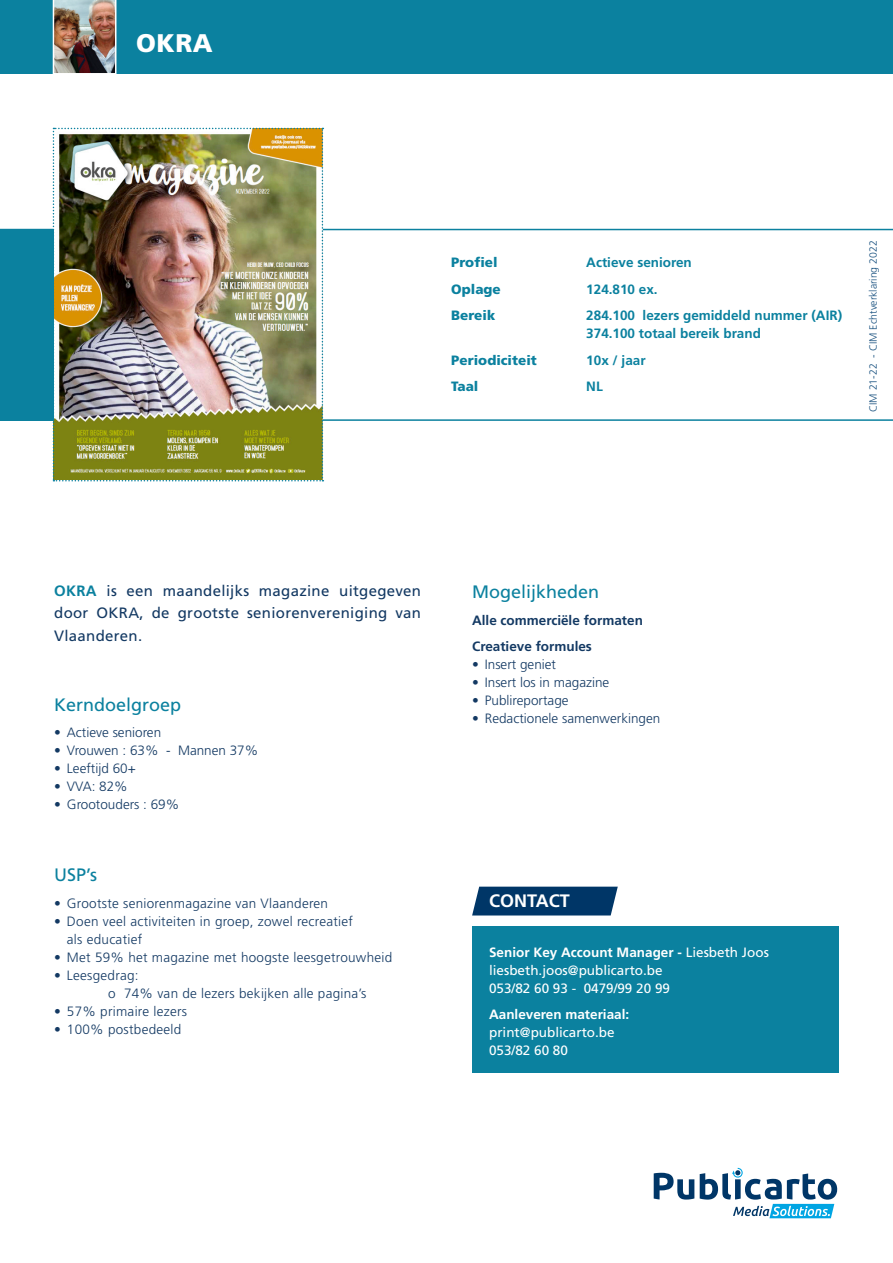
<style>
.page{position:relative;width:893px;height:1263px;background:#fff}
.page>*{position:absolute;margin:0;border:0;box-sizing:border-box;transform-origin:0 0}
.t1{font:900 25.5px "Frutiger LT Std";color:#fff}
.t2{font:18px "Frutiger LT Std";color:#0b819f}
.t3{font:700 18px "Frutiger LT Std";color:#fff}
.t4{font:15px/22.5px "Frutiger LT Std";letter-spacing:.02em;color:#133963;text-align:justify}
.t5{font:300 13.5px "Frutiger LT Std";letter-spacing:.02em;color:#133963}
.t6{font:300 13.5px "Frutiger LT Std";color:#133963}
.t7{font:13.5px/18px "Frutiger LT Std";color:#fff}
.t8{font:700 13.5px/18px "Frutiger LT Std";color:#0b819f}
.t9{font:700 13.5px "Frutiger LT Std";color:#133963}
.t10{font:900 13.5px "Frutiger LT Std";color:#0b819f}
.t11{font:700 13.5px "Frutiger LT Std";color:#fff}
.t12{font:300 10.5px "Frutiger LT Std";color:#164f7e}
.s1{font-weight:700;color:#0b819f}
.s2{font-weight:400}
.s3{font-weight:700}
</style>
<div class="page">
<div style="left:0;top:0;width:893px;height:73px;background:#0b819f"></div>
<svg style="left:654px;top:1173px;width:40px;height:26px"></svg>
<svg style="left:700px;top:1168px;width:137px;height:50px"></svg>
<svg style="left:0;top:229px;width:893px;height:192px"></svg>
<img style="left:53px;top:128px;width:270px;height:353px">
<div style="left:0;top:230px;width:53px;height:191px;background:#0b819f"></div>
<img style="left:52px;top:0;width:65px;height:74px">
<div style="left:472px;top:926px;width:367px;height:147px;background:#0b819f"></div>
<div style="left:472px;top:887px;width:146px;height:28px;background:#003667"></div>
<p class="t1" style="left:136px;top:28px;width:78px">OKRA</p>
<p class="t10" style="left:451px;top:254px;width:48px">Profiel</p>
<p class="t8" style="left:586px;top:254px;width:107px">Actieve senioren</p>
<p class="t10" style="left:451px;top:281px;width:51px">Oplage</p>
<p class="t8" style="left:586px;top:280px;width:73px">124.810 ex.</p>
<p class="t10" style="left:451px;top:307px;width:46px">Bereik</p>
<p class="t8" style="left:586px;top:307px;width:257px">284.100 lezers gemiddeld nummer (AIR)<br>374.100 totaal bereik brand</p>
<p class="t10" style="left:451px;top:352px;width:87px">Periodiciteit</p>
<p class="t8" style="left:586px;top:351px;width:61px">10x / jaar</p>
<p class="t10" style="left:451px;top:379px;width:29px">Taal</p>
<p class="t8" style="left:586px;top:378px;width:18px">NL</p>
<p class="t12" style="left:867px;top:412px;width:173px;rotate:-90deg">CIM 21-22 - CIM Echtverklaring 2022</p>
<p class="t4" style="left:54px;top:580px;width:368px"><span class="s1">OKRA</span> is een maandelijks magazine uitgegeven door OKRA, de grootste seniorenvereniging van Vlaanderen.</p>
<p class="t2" style="left:54px;top:694px;width:129px">Kerndoelgroep</p>
<p class="t6" style="left:54px;top:725px;width:109px">• Actieve senioren</p>
<p class="t6" style="left:54px;top:743px;width:206px">• Vrouwen : 63% - Mannen 37%</p>
<p class="t6" style="left:54px;top:761px;width:83px">• Leeftijd 60+</p>
<p class="t5" style="left:54px;top:779px;width:75px">• VVA: 82%</p>
<p class="t6" style="left:54px;top:797px;width:127px">• Grootouders : 69%</p>
<p class="t2" style="left:54px;top:864px;width:45px">USP’s</p>
<p class="t5" style="left:54px;top:895px;width:275px">• Grootste seniorenmagazine van Vlaanderen</p>
<p class="t5" style="left:54px;top:913px;width:300px">• Doen veel activiteiten in groep, zowel recreatief</p>
<p class="t5" style="left:67px;top:931px;width:77px">als educatief</p>
<p class="t5" style="left:54px;top:949px;width:340px">• Met 59% het magazine met hoogste leesgetrouwheid</p>
<p class="t5" style="left:54px;top:967px;width:86px">• Leesgedrag:</p>
<p class="t5" style="left:108px;top:985px;width:260px">o 74% van de lezers bekijken alle pagina’s</p>
<p class="t5" style="left:54px;top:1003px;width:134px">• 57% primaire lezers</p>
<p class="t5" style="left:54px;top:1021px;width:129px">• 100% postbedeeld</p>
<p class="t2" style="left:472px;top:581px;width:129px">Mogelijkheden</p>
<p class="t9" style="left:472px;top:612px;width:172px">Alle commerciële formaten</p>
<p class="t9" style="left:472px;top:639px;width:121px">Creatieve formules</p>
<p class="t6" style="left:472px;top:657px;width:86px">• Insert geniet</p>
<p class="t6" style="left:472px;top:675px;width:139px">• Insert los in magazine</p>
<p class="t6" style="left:472px;top:693px;width:98px">• Publireportage</p>
<p class="t6" style="left:472px;top:711px;width:190px">• Redactionele samenwerkingen</p>
<p class="t3" style="left:489px;top:890px;width:82px">CONTACT</p>
<p class="t11" style="left:489px;top:944px;width:281px">Senior Key Account Manager - <span class="s2">Liesbeth Joos</span></p>
<p class="t7" style="left:489px;top:961px;width:175px">liesbeth.joos@publicarto.be</p>
<p class="t7" style="left:489px;top:979px;width:182px">053/82 60 93 - 0479/99 20 99</p>
<p class="t7" style="left:489px;top:1005px;width:142px"><span class="s3">Aanleveren materiaal: </span>print@publicarto.be<br>053/82 60 80</p>
</div>
